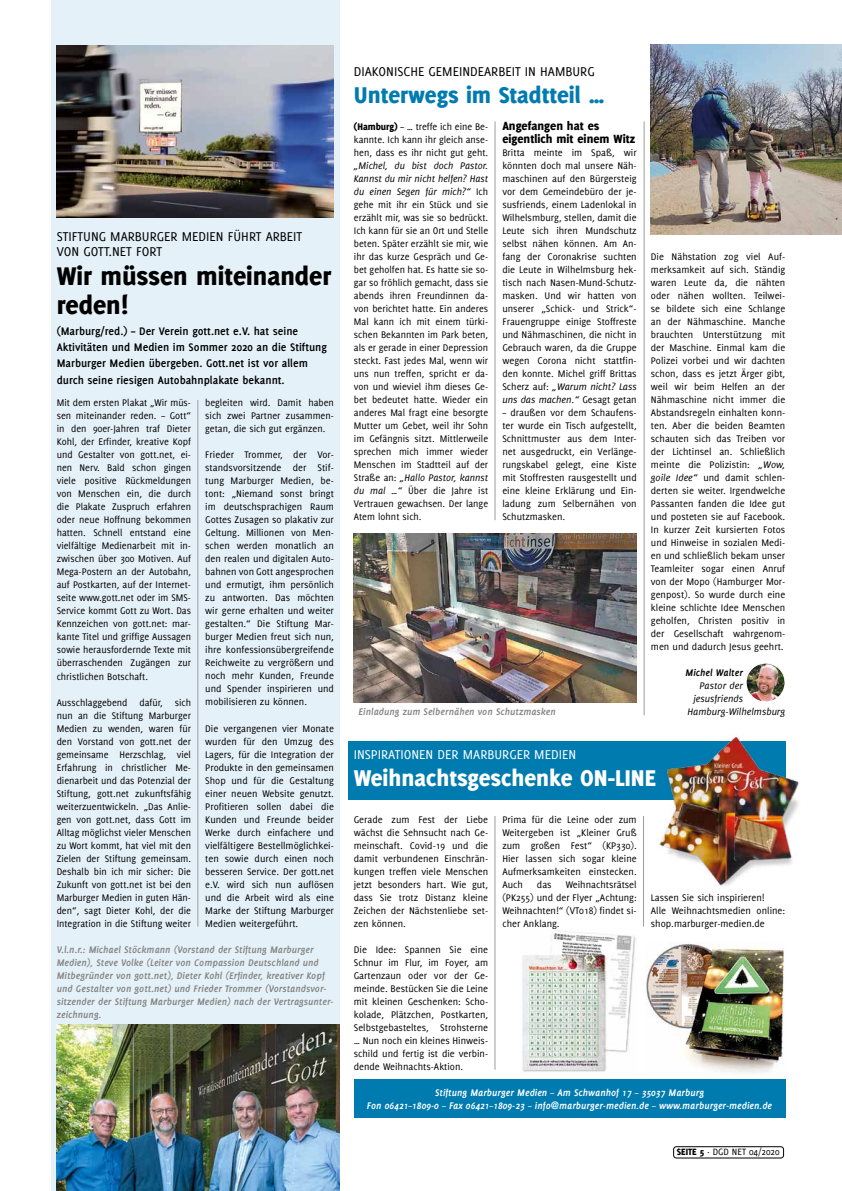
<style>
.page{position:relative;width:842px;height:1191px;background:#fff}
.page>*{position:absolute;margin:0;border:0;box-sizing:border-box;transform-origin:0 0}
.t1{font:800 28px/29px "Delicious";color:#000}
.t2{font:800 25px "Delicious";color:#fff}
.t3{font:800 25px "Delicious";color:#007baf}
.t4{font:14px/15px "Delicious";color:#000}
.t5{font:14px "Delicious";color:#fff}
.t6{font:800 13px/13px "Delicious";color:#000}
.t7{font:700 12px/16.2px "Delicious";color:#000}
.t8{font:10.5px/13px "Delicious";color:#000;text-align:justify}
.t9{font:italic 700 10.5px/13px "Delicious";color:#868786}
.t10{font:italic 700 10.5px/13px "Delicious";color:#fff;text-align:center}
.t11{font:italic 10.5px "Delicious";color:#000}
.t12{font:italic 700 10.5px "Delicious";color:#000}
.t13{font:10px "Delicious";color:#000}
.s1{font-style:italic}
.s2{font-weight:800}
</style>
<div class="page">
<img style="left:651px;top:45px;width:191px;height:189px">
<div style="left:348px;top:741px;width:437px;height:58px;background:#007baf"></div>
<div style="left:51px;top:0;width:289px;height:1191px;background:#e5f1f8"></div>
<img style="left:57px;top:45px;width:277px;height:173px">
<div style="left:673px;top:1146px;width:111px;height:12px;border:1px solid #000;border-radius:3px"></div>
<img style="left:57px;top:1024px;width:283px;height:167px">
<img style="left:746px;top:663px;width:39px;height:39px;border-radius:19px">
<div style="left:746px;top:663px;width:39px;height:39px;border:1px solid #fff;border-radius:50%"></div>
<img style="left:354px;top:533px;width:283px;height:169px">
<img style="left:658px;top:737px;width:141px;height:150px">
<img style="left:645px;top:943px;width:139px;height:131px">
<div style="left:354px;top:1079px;width:431px;height:38px;background:#007baf"></div>
<hr style="left:198px;top:400px;width:1px;height:526px;background:#9c9c9d">
<img style="left:522px;top:930px;width:114px;height:142px">
<hr style="left:495px;top:816px;width:1px;height:253px;background:#9c9c9d">
<hr style="left:643px;top:816px;width:1px;height:110px;background:#9c9c9d">
<hr style="left:495px;top:121px;width:1px;height:399px;background:#9c9c9d">
<hr style="left:644px;top:121px;width:1px;height:594px;background:#9c9c9d">
<h3 class="t4" style="left:57px;top:228px;width:247px">STIFTUNG MARBURGER MEDIEN FÜHRT ARBEIT<br>VON GOTT.NET FORT</h3>
<h1 class="t1" style="left:57px;top:260px;width:276px">Wir müssen miteinander reden!</h1>
<p class="t7" style="left:57px;top:323px;width:272px">(Marburg/red.) – Der Verein gott.net e.V. hat seine Aktivitäten und Medien im Sommer 2020 an die Stiftung Marburger Medien übergeben. Gott.net ist vor allem durch seine riesigen Autobahnplakate bekannt.</p>
<p class="t8" style="left:205px;top:396px;width:130px">begleiten wird. Damit haben sich zwei Partner zusammen&shy;getan, die sich gut ergänzen.</p>
<p class="t8" style="left:205px;top:448px;width:130px">Frieder Trommer, der Vor&shy;standsvorsitzende der Stif&shy;tung Marburger Medien, be&shy;tont: „Niemand sonst bringt im deutschsprachigen Raum Gottes Zusagen so plakativ zur Geltung. Millionen von Men&shy;schen werden monatlich an den realen und digitalen Auto&shy;bahnen von Gott angesprochen und ermutigt, ihm persönlich zu antworten. Das möchten wir gerne erhalten und weiter gestalten.“ Die Stiftung Mar&shy;burger Medien freut sich nun, ihre konfessionsübergreifende Reichweite zu vergrößern und noch mehr Kunden, Freunde und Spender inspirieren und mobilisieren zu können.</p>
<p class="t8" style="left:205px;top:721px;width:130px">Die vergangenen vier Monate wurden für den Umzug des Lagers, für die Integration der Produkte in den gemeinsamen Shop und für die Gestaltung einer neuen Website genutzt.<br>Profitieren sollen dabei die Kunden und Freunde beider Werke durch einfachere und vielfältigere Bestellmöglichkei&shy;ten sowie durch einen noch besseren Service. Der gott.net e.V. wird sich nun auflösen und die Arbeit wird als eine Marke der Stiftung Marburger Medien weitergeführt.</p>
<p class="t9" style="left:57px;top:942px;width:278px">V.l.n.r.: Michael Stöckmann (Vorstand der Stiftung Marburger Medien), Steve Volke (Leiter von Compassion Deutschland und Mitbegründer von gott.net), Dieter Kohl (Erfinder, kreativer Kopf und Gestalter von gott.net) und Frieder Trommer (Vorstandsvor&shy;sitzender der Stiftung Marburger Medien) nach der Vertragsunter&shy;zeichnung.</p>
<p class="t8" style="left:57px;top:396px;width:136px">Mit dem ersten Plakat „Wir müs&shy;sen miteinander reden. – Gott“ in den 90er-Jahren traf Dieter Kohl, der Erfinder, kreative Kopf und Gestalter von gott.net, ei&shy;nen Nerv. Bald schon gingen viele positive Rückmeldungen von Menschen ein, die durch die Plakate Zuspruch erfahren oder neue Hoffnung bekommen hatten. Schnell entstand eine vielfältige Medienarbeit mit in&shy;zwischen über 300 Motiven. Auf Mega-Postern an der Autobahn, auf Postkarten, auf der Internet&shy;seite www.gott.net oder im SMS-Service kommt Gott zu Wort. Das Kennzeichen von gott.net: mar&shy;kante Titel und griffige Aussagen sowie herausfordernde Texte mit überraschenden Zugängen zur christlichen Botschaft.</p>
<p class="t8" style="left:57px;top:695px;width:136px">Ausschlaggebend dafür, sich nun an die Stiftung Marburger Medien zu wenden, waren für den Vorstand von gott.net der gemeinsame Herzschlag, viel Erfahrung in christlicher Me&shy;dienarbeit und das Potenzial der Stiftung, gott.net zukunftsfähig weiterzuentwickeln. „Das Anlie&shy;gen von gott.net, dass Gott im Alltag möglichst vieler Menschen zu Wort kommt, hat viel mit den Zielen der Stiftung gemeinsam.<br>Deshalb bin ich mir sicher: Die Zukunft von gott.net ist bei den Marburger Medien in guten Hän&shy;den“, sagt Dieter Kohl, der die Integration in die Stiftung weiter</p>
<h3 class="t4" style="left:354px;top:64px;width:242px">DIAKONISCHE GEMEINDEARBEIT IN HAMBURG</h3>
<h2 class="t3" style="left:354px;top:81px;width:252px">Unterwegs im Stadtteil …</h2>
<p class="t6" style="left:502px;top:119px;width:134px">Angefangen hat es eigentlich mit einem Witz</p>
<p class="t8" style="left:502px;top:146px;width:136px">Britta meinte im Spaß, wir könnten doch mal unsere Näh&shy;maschinen auf den Bürgersteig vor dem Gemeindebüro der je&shy;susfriends, einem Ladenlokal in Wilhelsmburg, stellen, damit die Leute sich ihren Mundschutz selbst nähen können. Am An&shy;fang der Coronakrise suchten die Leute in Wilhelmsburg hek&shy;tisch nach Nasen-Mund-Schutz&shy;masken. Und wir hatten von unserer „Schick- und Strick“- Frauengruppe einige Stoffreste und Nähmaschinen, die nicht in Gebrauch waren, da die Gruppe wegen Corona nicht stattfin&shy;den konnte. Michel griff Brittas Scherz auf: <span class="s1">„Warum nicht? Lass uns das machen.“</span> Gesagt getan</p>
<p class="t8" style="left:502px;top:406px;width:136px">– draußen vor dem Schaufens&shy;ter wurde ein Tisch aufgestellt, Schnittmuster aus dem Inter&shy;net ausgedruckt, ein Verlänge&shy;rungskabel gelegt, eine Kiste mit Stoffresten rausgestellt und eine kleine Erklärung und Ein&shy;ladung zum Selbernähen von Schutzmasken.</p>
<p class="t8" style="left:354px;top:120px;width:136px"><span class="s2">(Hamburg)</span> – … treffe ich eine Be&shy;kannte. Ich kann ihr gleich anse&shy;hen, dass es ihr nicht gut geht.</p>
<p class="t8" style="left:354px;top:159px;width:136px"><span class="s1">„Michel, du bist doch Pastor.<br>Kannst du mir nicht helfen? Hast du einen Segen für mich?“</span> Ich gehe mit ihr ein Stück und sie erzählt mir, was sie so bedrückt.<br>Ich kann für sie an Ort und Stelle beten. Später erzählt sie mir, wie ihr das kurze Gespräch und Ge&shy;bet geholfen hat. Es hatte sie so&shy;gar so fröhlich gemacht, dass sie abends ihren Freundinnen da&shy;von berichtet hatte. Ein anderes Mal kann ich mit einem türki&shy;schen Bekannten im Park beten, als er gerade in einer Depression steckt. Fast jedes Mal, wenn wir uns nun treffen, spricht er da&shy;von und wieviel ihm dieses Ge&shy;bet bedeutet hatte. Wieder ein anderes Mal fragt eine besorgte Mutter um Gebet, weil ihr Sohn im Gefängnis sitzt. Mittlerweile sprechen mich immer wieder Menschen im Stadtteil auf der Straße an: <span class="s1">„Hallo Pastor, kannst du mal …“</span> Über die Jahre ist Vertrauen gewachsen. Der lange Atem lohnt sich.</p>
<p class="t9" style="left:359px;top:705px;width:199px">Einladung zum Selbernähen von Schutzmasken</p>
<p class="t8" style="left:651px;top:250px;width:136px">Die Nähstation zog viel Auf&shy;merksamkeit auf sich. Ständig waren Leute da, die nähten oder nähen wollten. Teilwei&shy;se bildete sich eine Schlange an der Nähmaschine. Manche brauchten Unterstützung mit der Maschine. Einmal kam die Polizei vorbei und wir dachten schon, dass es jetzt Ärger gibt, weil wir beim Helfen an der Nähmaschine nicht immer die Abstandsregeln einhalten konn&shy;ten. Aber die beiden Beamten schauten sich das Treiben vor der Lichtinsel an. Schließlich meinte die Polizistin: <span class="s1">„Wow, goile Idee“</span> und damit schlen&shy;derten sie weiter. Irgendwelche Passanten fanden die Idee gut und posteten sie auf Facebook.<br>In kurzer Zeit kursierten Fotos und Hinweise in sozialen Medi&shy;en und schließlich bekam unser Teamleiter sogar einen Anruf von der Mopo (Hamburger Mor&shy;genpost). So wurde durch eine kleine schlichte Idee Menschen geholfen, Christen positiv in der Gesellschaft wahrgenom&shy;men und dadurch Jesus geehrt.</p>
<p class="t12" style="left:686px;top:667px;width:59px">Michel Walter</p>
<p class="t11" style="left:700px;top:680px;width:45px">Pastor der</p>
<p class="t11" style="left:693px;top:693px;width:51px">jesusfriends</p>
<p class="t11" style="left:687px;top:706px;width:99px">Hamburg-Wilhelmsburg</p>
<h3 class="t5" style="left:354px;top:746px;width:224px">INSPIRATIONEN DER MARBURGER MEDIEN</h3>
<h2 class="t2" style="left:354px;top:763px;width:304px">Weihnachtsgeschenke ON-LINE</h2>
<p class="t8" style="left:502px;top:812px;width:136px">Prima für die Leine oder zum Weitergeben ist „Kleiner Gruß zum großen Fest“ (KP330).<br>Hier lassen sich sogar kleine Aufmerksamkeiten einstecken.<br>Auch</p>
<p class="t8" style="left:354px;top:812px;width:136px">Gerade zum Fest der Liebe wächst die Sehnsucht nach Ge&shy;meinschaft. Covid-19 und die damit verbundenen Einschrän&shy;kungen treffen viele Menschen jetzt besonders hart. Wie gut, dass Sie trotz Distanz kleine Zeichen der Nächstenliebe set&shy;zen können.</p>
<p class="t8" style="left:354px;top:942px;width:136px">Die Idee: Spannen Sie eine Schnur im Flur, im Foyer, am Gartenzaun oder vor der Ge&shy;meinde. Bestücken Sie die Leine mit kleinen Geschenken: Scho&shy;kolade, Plätzchen, Postkarten, Selbstgebasteltes, Strohsterne … Nun noch ein kleines Hinweis&shy;schild und fertig ist die verbin&shy;dende Weihnachts-Aktion.</p>
<p class="t8" style="left:502px;top:877px;width:136px;text-indent:63px">Weihnachtsrätsel (PK255) und der Flyer „Achtung:<br>Weihnachten!“ (VT018) findet si&shy;cher Anklang.</p>
<p class="t8" style="left:537px;top:877px;width:16px">das</p>
<p class="t8" style="left:651px;top:890px;width:136px;text-align:left">Lassen Sie sich inspirieren!<br>Alle Weihnachtsmedien online: shop.marburger-medien.de</p>
<p class="t10" style="left:367px;top:1085px;width:407px">Stiftung Marburger Medien – Am Schwanhof 17 – 35037 Marburg<br>Fon 06421–1809-0 – Fax 06421–1809-23 – info@marburger-medien.de – www.marburger-medien.de</p>
<p class="t13" style="left:677px;top:1146px;width:104px"><span class="s2">SEITE 5</span> · DGD NET 04/2020</p>
</div>
